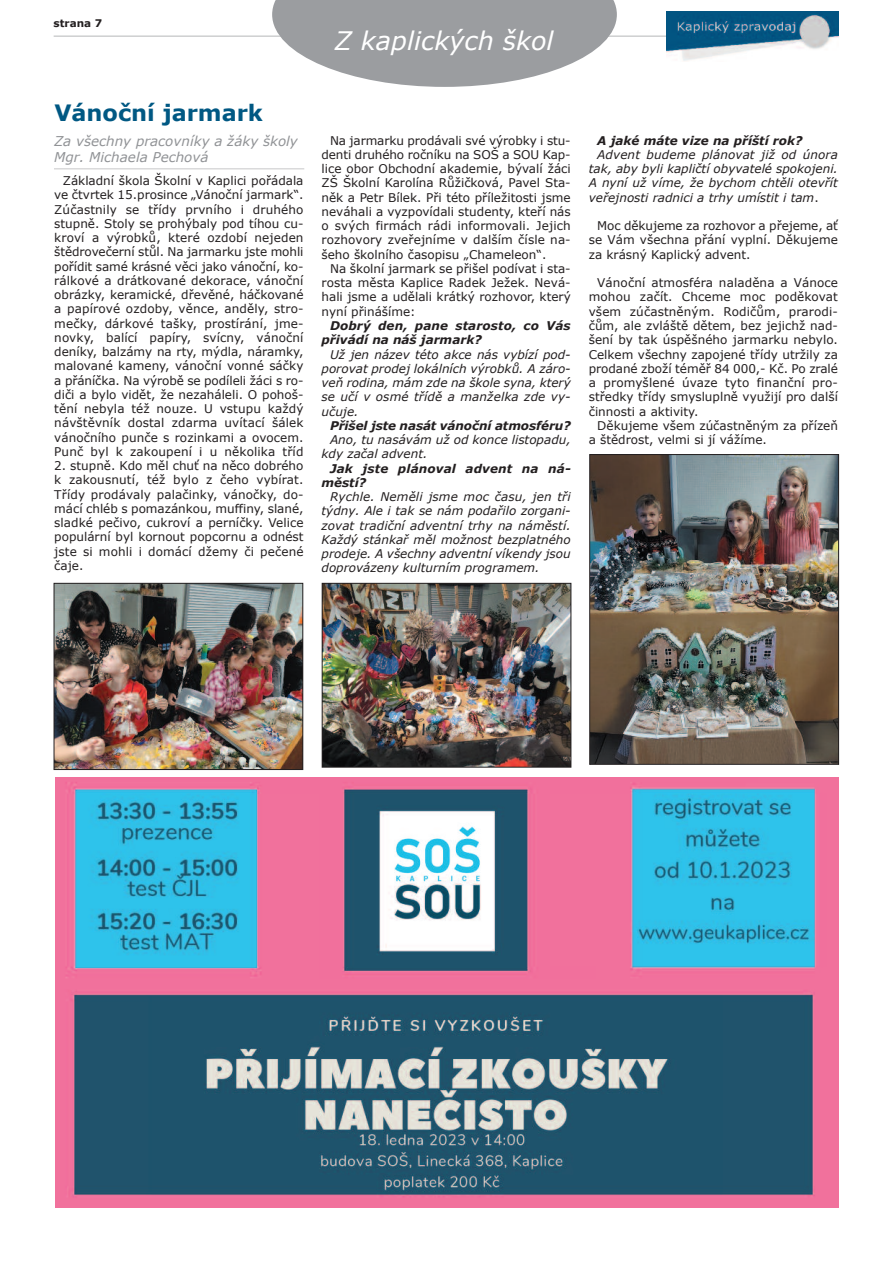
<style>
.page{position:relative;width:893px;height:1263px;background:#fff}
.page>*{position:absolute;margin:0;border:0;box-sizing:border-box;transform-origin:0 0}
.t1{font:italic 25.5px "Verdana";color:#fff}
.t2{font:700 22.5px "Verdana";color:#005883}
.t3{font:italic 13.5px/16.2px "Verdana";color:#919396}
.t4{font:12px/14.2px "Verdana";color:#231f20;text-align:justify}
.t5{font:italic 12px/14.2px "Verdana";color:#231f20;text-align:justify}
.t6{font:italic 700 12px/14.2px "Verdana";color:#231f20}
.t7{font:700 10.5px "Verdana";color:#231f20}
.s1{font-style:normal}
</style>
<div class="page">
<hr style="left:54px;top:36px;width:784px;height:1px;background:#d0d1d2">
<img style="left:666px;top:11px;width:173px;height:50px">
<hr style="left:54px;top:168px;width:250px;height:1px;background:#dadadb">
<svg style="left:272px;top:0;width:345px;height:87px"></svg>
<img style="left:56px;top:585px;width:245px;height:183px">
<div style="left:54px;top:583px;width:249px;height:187px;border:1px solid #231f20"></div>
<img style="left:324px;top:585px;width:245px;height:180px">
<div style="left:322px;top:583px;width:249px;height:184px;border:1px solid #231f20"></div>
<img style="left:591px;top:456px;width:246px;height:307px">
<div style="left:589px;top:454px;width:250px;height:311px;border:1px solid #231f20"></div>
<img style="left:55px;top:777px;width:784px;height:431px">
<p class="t7" style="left:54px;top:16px;width:50px">strana 7</p>
<h1 class="t1" style="left:334px;top:24px;width:221px">Z kaplických škol</h1>
<h2 class="t2" style="left:54px;top:98px;width:210px">Vánoční jarmark</h2>
<p class="t3" style="left:54px;top:132px;width:245px">Za všechny pracovníky a žáky školy<br>Mgr. Michaela Pechová</p>
<p class="t4" style="left:54px;top:173px;width:251px;text-indent:9px">Základní škola Školní v Kaplici pořádala ve čtvrtek 15.prosince „Vánoční jarmark“.<br>Zúčastnily se třídy prvního i druhého stupně. Stoly se prohýbaly pod tíhou cu&shy;kroví a výrobků, které ozdobí nejeden štědrovečerní stůl. Na jarmarku jste mohli pořídit samé krásné věci jako vánoční, ko&shy;rálkové a drátkované dekorace, vánoční obrázky, keramické, dřevěné, háčkované a papírové ozdoby, věnce, anděly, stro&shy;mečky, dárkové tašky, prostírání, jme&shy;novky, balící papíry, svícny, vánoční deníky, balzámy na rty, mýdla, náramky, malované kameny, vánoční vonné sáčky a přáníčka. Na výrobě se podíleli žáci s ro&shy;diči a bylo vidět, že nezaháleli. O pohoš&shy;tění nebyla též nouze. U vstupu každý návštěvník dostal zdarma uvítací šálek vánočního punče s rozinkami a ovocem.<br>Punč byl k zakoupení i u několika tříd</p>
<p class="t4" style="left:54px;top:458px;width:251px">2. stupně. Kdo měl chuť na něco dobrého k zakousnutí, též bylo z čeho vybírat.<br>Třídy prodávaly palačinky, vánočky, do&shy;mácí chléb s pomazánkou, muffiny, slané, sladké pečivo, cukroví a perníčky. Velice populární byl kornout popcornu a odnést jste si mohli i domácí džemy či pečené čaje.</p>
<p class="t4" style="left:322px;top:133px;width:251px;text-indent:9px">Na jarmarku prodávali své výrobky i stu&shy;denti druhého ročníku na SOŠ a SOU Kap&shy;lice obor Obchodní akademie, bývalí žáci ZŠ Školní Karolína Růžičková, Pavel Sta&shy;něk a Petr Bílek. Při této příležitosti jsme neváhali a vyzpovídali studenty, kteří nás o svých firmách rádi informovali. Jejich rozhovory zveřejníme v dalším čísle na&shy;šeho školního časopisu „Chameleon“.</p>
<p class="t4" style="left:322px;top:261px;width:251px;text-indent:9px">Na školní jarmark se přišel podívat i sta&shy;rosta města Kaplice Radek Ježek. Nevá&shy;hali jsme a udělali krátký rozhovor, který nyní přinášíme:</p>
<p class="t6" style="left:322px;top:318px;width:251px;text-indent:9px">Dobrý den, pane starosto, co Vás přivádí na náš jarmark?</p>
<p class="t5" style="left:322px;top:347px;width:251px;text-indent:9px">Už jen název této akce nás vybízí pod&shy;porovat prodej lokálních výrobků. A záro&shy;veň rodina, mám zde na škole syna, který se učí v osmé třídě a manželka zde vy&shy;učuje.</p>
<p class="t6" style="left:330px;top:418px;width:242px">Přišel jste nasát vánoční atmosféru?</p>
<p class="t5" style="left:322px;top:432px;width:251px;text-indent:9px">Ano, tu nasávám už od konce listopadu, kdy začal advent.</p>
<p class="t6" style="left:322px;top:461px;width:251px;text-indent:9px">Jak jste plánoval advent na ná&shy;městí?</p>
<p class="t5" style="left:322px;top:489px;width:251px;text-indent:9px">Rychle. Neměli jsme moc času, jen tři týdny. Ale i tak se nám podařilo zorgani&shy;zovat tradiční adventní trhy na náměstí.<br>Každý stánkař měl možnost bezplatného prodeje. A všechny adventní víkendy jsou doprovázeny kulturním programem.</p>
<p class="t6" style="left:597px;top:133px;width:207px">A jaké máte vize na příští rok?</p>
<p class="t5" style="left:589px;top:147px;width:251px;text-indent:9px">Advent budeme plánovat již od února tak, aby byli kapličtí obyvatelé spokojeni.<br>A nyní už víme, že bychom chtěli otevřít veřejnosti radnici a trhy umístit i tam<span class="s1">.</span></p>
<p class="t4" style="left:589px;top:218px;width:251px;text-indent:9px">Moc děkujeme za rozhovor a přejeme, ať se Vám všechna přání vyplní. Děkujeme za krásný Kaplický advent.</p>
<p class="t4" style="left:589px;top:275px;width:251px;text-indent:9px">Vánoční atmosféra naladěna a Vánoce mohou začít. Chceme moc poděkovat všem zúčastněným. Rodičům, prarodi&shy;čům, ale zvláště dětem, bez jejichž nad&shy;šení by tak úspěšného jarmarku nebylo.<br>Celkem všechny zapojené třídy utržily za prodané zboží téměř 84 000,- Kč. Po zralé a promyšlené úvaze tyto finanční pro&shy;středky třídy smysluplně využijí pro další činnosti a aktivity.</p>
<p class="t4" style="left:589px;top:418px;width:251px;text-indent:9px">Děkujeme všem zúčastněným za přízeň a štědrost, velmi si jí vážíme.</p>
</div>
